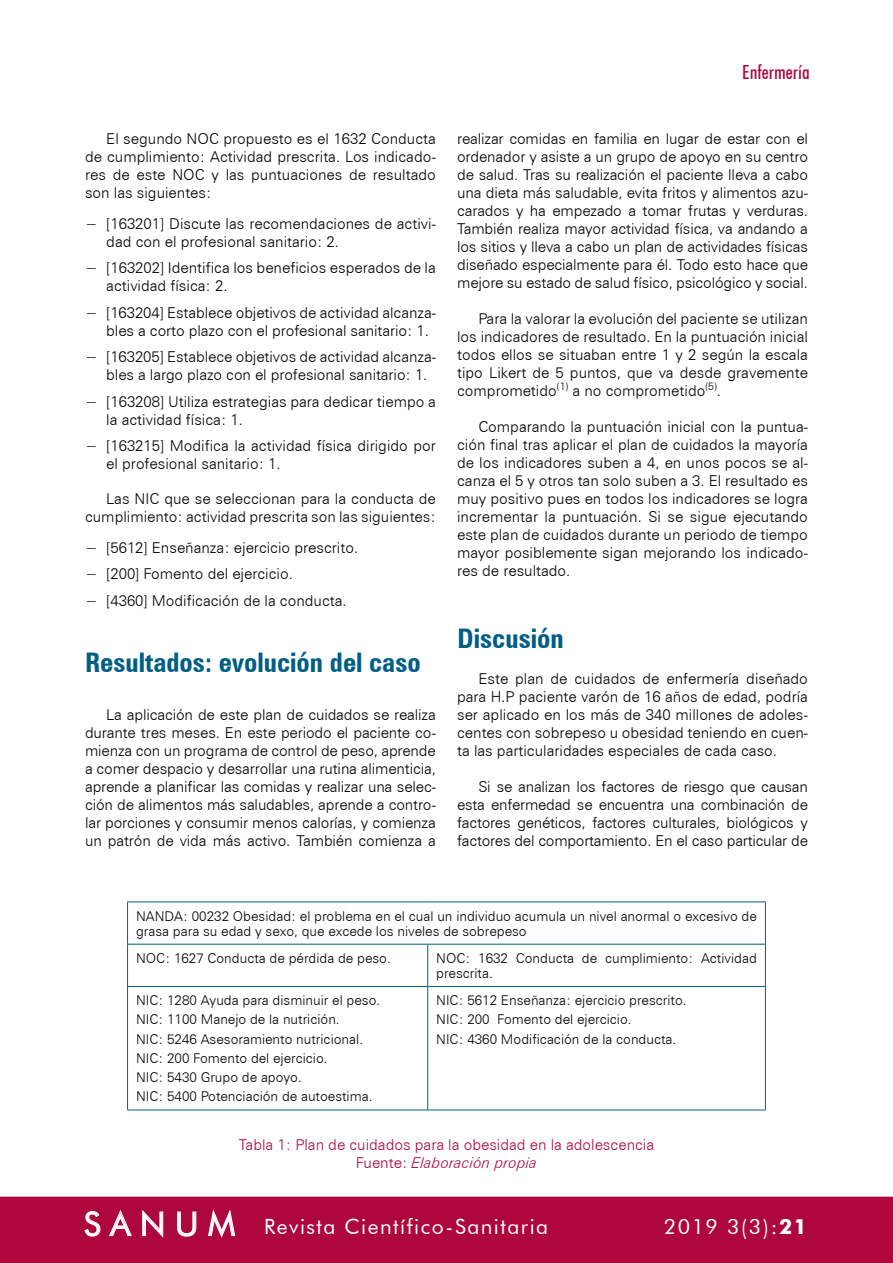
<style>
.page{position:relative;width:893px;height:1263px;background:#fff}
.page>*{position:absolute;margin:0;border:0;box-sizing:border-box;transform-origin:0 0}
.t1{font:700 condensed 27px "Zurich BT";color:#005e85}
.t2{font:21px "Futura BT";letter-spacing:.07em;color:#fff}
.t3{font:500 condensed 19.5px "Futura BT";color:#ad073d}
.t4{font:300 15px/18px "Zurich BT";color:#000;text-align:justify}
.t5{font:300 15px/18px "Zurich BT";color:#ad073d;text-align:center}
.t6{font:300 13.5px/19.2px "Zurich BT";color:#000}
.s1{font-style:italic}
.s2{font-size:33px}
.s3{font-weight:700}
</style>
<div class="page">
<div style="left:0;top:1197px;width:893px;height:66px;background:#ad073d"></div>
<hr style="left:127px;top:944px;width:1px;height:42px;background:#005e85">
<hr style="left:427px;top:944px;width:1px;height:42px;background:#005e85">
<hr style="left:127px;top:986px;width:301px;height:1px;background:#005e85">
<hr style="left:127px;top:987px;width:1px;height:122px;background:#005e85">
<hr style="left:428px;top:986px;width:338px;height:1px;background:#005e85">
<hr style="left:427px;top:987px;width:1px;height:122px;background:#005e85">
<hr style="left:765px;top:944px;width:1px;height:42px;background:#005e85">
<hr style="left:765px;top:987px;width:1px;height:122px;background:#005e85">
<hr style="left:127px;top:1109px;width:301px;height:1px;background:#005e85">
<hr style="left:428px;top:1109px;width:338px;height:1px;background:#005e85">
<hr style="left:127px;top:901px;width:301px;height:1px;background:#005e85">
<hr style="left:127px;top:902px;width:1px;height:42px;background:#005e85">
<hr style="left:428px;top:901px;width:338px;height:1px;background:#005e85">
<hr style="left:765px;top:902px;width:1px;height:42px;background:#005e85">
<hr style="left:127px;top:944px;width:301px;height:1px;background:#005e85">
<hr style="left:428px;top:944px;width:338px;height:1px;background:#005e85">
<p class="t4" style="left:85px;top:130px;width:352px;text-indent:21px">El segundo NOC propuesto es el 1632 Conducta de cumplimiento: Actividad prescrita. Los indicado&shy;res de este NOC y las puntuaciones de resultado son las siguientes:</p>
<p class="t4" style="left:106px;top:214px;width:331px;text-indent:-21px">− [163201] Discute las recomendaciones de activi&shy;dad con el profesional sanitario: 2.</p>
<p class="t4" style="left:106px;top:259px;width:331px;text-indent:-21px">− [163202] Identifica los beneficios esperados de la actividad física: 2.</p>
<p class="t4" style="left:106px;top:303px;width:331px;text-indent:-21px">− [163204] Establece objetivos de actividad alcanza&shy;bles a corto plazo con el profesional sanitario: 1.</p>
<p class="t4" style="left:106px;top:348px;width:331px;text-indent:-21px">− [163205] Establece objetivos de actividad alcanza&shy;bles a largo plazo con el profesional sanitario: 1.</p>
<p class="t4" style="left:106px;top:392px;width:331px;text-indent:-21px">− [163208] Utiliza estrategias para dedicar tiempo a la actividad física: 1.</p>
<p class="t4" style="left:106px;top:437px;width:331px;text-indent:-21px">− [163215] Modifica la actividad física dirigido por el profesional sanitario: 1.</p>
<p class="t4" style="left:85px;top:490px;width:352px;text-align:right">Las NIC que se seleccionan para la conducta de cumplimiento: actividad prescrita son las siguientes:</p>
<p class="t4" style="left:85px;top:534px;width:275px;line-height:26.5px;text-align:left">− [5612] Enseñanza: ejercicio prescrito. − [200] Fomento del ejercicio.<br>− [4360] Modificación de la conducta.</p>
<h1 class="t1" style="left:85px;top:646px;width:337px">Resultados: evolución del caso</h1>
<p class="t4" style="left:85px;top:706px;width:352px;text-indent:21px">La aplicación de este plan de cuidados se realiza durante tres meses. En este periodo el paciente co&shy;mienza con un programa de control de peso, aprende a comer despacio y desarrollar una rutina alimenticia, aprende a planificar las comidas y realizar una selec&shy;ción de alimentos más saludables, aprende a contro&shy;lar porciones y consumir menos calorías, y comienza un patrón de vida más activo. También comienza a</p>
<h3 class="t3" style="left:742px;top:60px;width:69px">Enfermería</h3>
<p class="t4" style="left:457px;top:130px;width:352px">realizar comidas en familia en lugar de estar con el ordenador y asiste a un grupo de apoyo en su centro de salud. Tras su realización el paciente lleva a cabo una dieta más saludable, evita fritos y alimentos azu&shy;carados y ha empezado a tomar frutas y verduras.<br>También realiza mayor actividad física, va andando a los sitios y lleva a cabo un plan de actividades físicas diseñado especialmente para él. Todo esto hace que mejore su estado de salud físico, psicológico y social.</p>
<p class="t4" style="left:457px;top:310px;width:352px;text-indent:21px">Para la valorar la evolución del paciente se utilizan los indicadores de resultado. En la puntuación inicial todos ellos se situaban entre 1 y 2 según la escala tipo Likert de 5 puntos, que va desde gravemente comprometido<sup>(1)</sup> a no comprometido<sup>(5)</sup>.</p>
<p class="t4" style="left:457px;top:418px;width:352px;text-indent:21px">Comparando la puntuación inicial con la puntua&shy;ción final tras aplicar el plan de cuidados la mayoría de los indicadores suben a 4, en unos pocos se al&shy;canza el 5 y otros tan solo suben a 3. El resultado es muy positivo pues en todos los indicadores se logra incrementar la puntuación. Si se sigue ejecutando este plan de cuidados durante un periodo de tiempo mayor posiblemente sigan mejorando los indicado&shy;res de resultado.</p>
<h1 class="t1" style="left:457px;top:622px;width:108px">Discusión</h1>
<p class="t4" style="left:457px;top:670px;width:352px;text-indent:21px">Este plan de cuidados de enfermería diseñado para H.P paciente varón de 16 años de edad, podría ser aplicado en los más de 340 millones de adoles&shy;centes con sobrepeso u obesidad teniendo en cuen&shy;ta las particularidades especiales de cada caso.</p>
<p class="t4" style="left:457px;top:778px;width:352px;text-indent:21px">Si se analizan los factores de riesgo que causan esta enfermedad se encuentra una combinación de factores genéticos, factores culturales, biológicos y factores del comportamiento. En el caso particular de</p>
<p class="t6" style="left:136px;top:908px;width:622px;line-height:15px">NANDA: 00232 Obesidad: el problema en el cual un individuo acumula un nivel anormal o excesivo de grasa para su edad y sexo, que excede los niveles de sobrepeso</p>
<p class="t6" style="left:136px;top:948px;width:256px">NOC: 1627 Conducta de pérdida de peso.</p>
<p class="t6" style="left:436px;top:950px;width:322px;line-height:15px">NOC: 1632 Conducta de cumplimiento: Actividad prescrita.</p>
<p class="t6" style="left:136px;top:991px;width:246px">NIC: 1280 Ayuda para disminuir el peso.<br>NIC: 1100 Manejo de la nutrición.<br>NIC: 5246 Asesoramiento nutricional.<br>NIC: 200 Fomento del ejercicio.<br>NIC: 5430 Grupo de apoyo.<br>NIC: 5400 Potenciación de autoestima.</p>
<p class="t6" style="left:436px;top:991px;width:252px">NIC: 5612 Enseñanza: ejercicio prescrito.<br>NIC: 200 Fomento del ejercicio.<br>NIC: 4360 Modificación de la conducta.</p>
<p class="t5" style="left:239px;top:1135px;width:417px">Tabla 1: Plan de cuidados para la obesidad en la adolescencia<br>Fuente: <span class="s1">Elaboración propia</span></p>
<h2 class="t2" style="left:84px;top:1214px;width:466px"><span class="s2">S A N U M</span> Revista Científico-Sanitaria</h2>
<h2 class="t2" style="left:664px;top:1214px;width:144px">2019 3(3):<span class="s3">21</span></h2>
</div>
